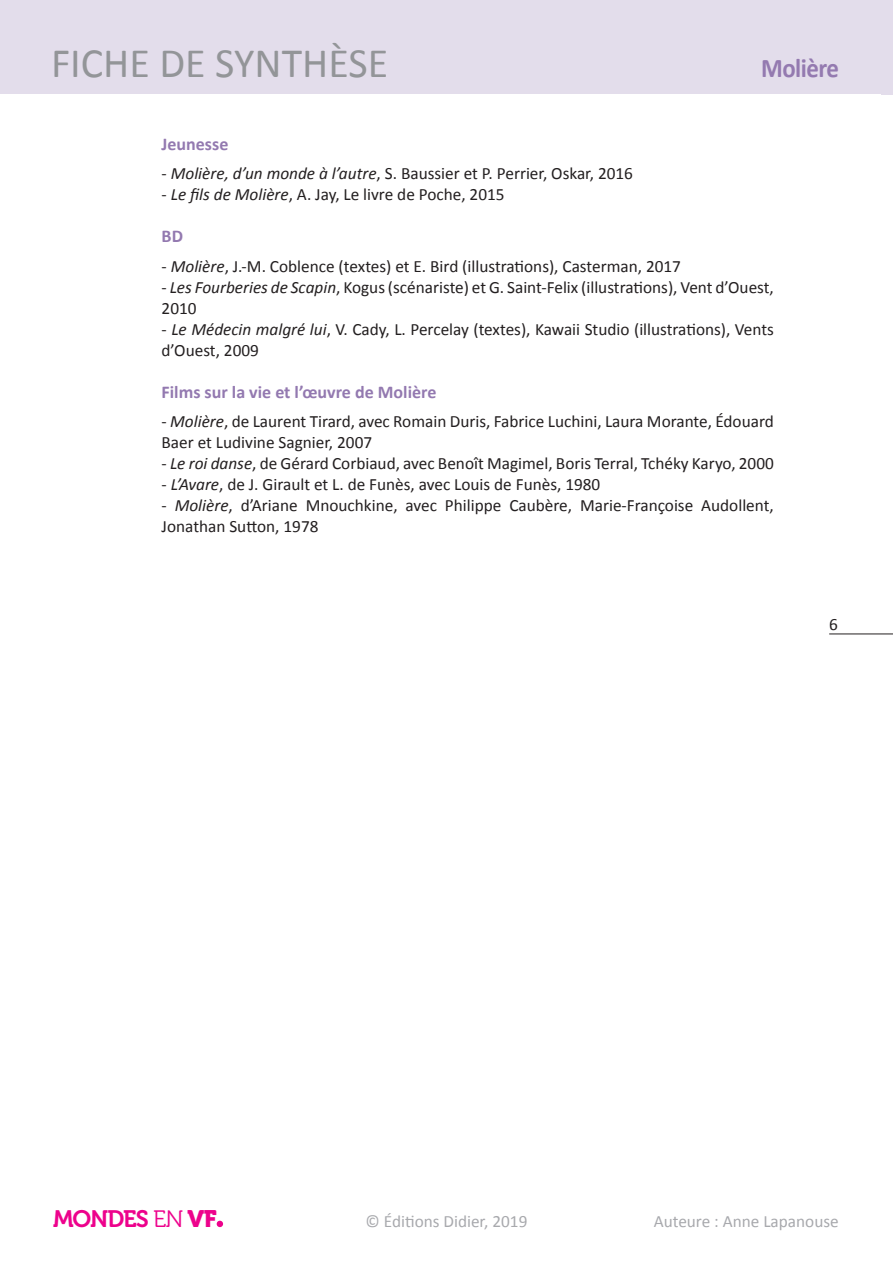
<style>
.page{position:relative;width:893px;height:1263px;background:#fff}
.page>*{position:absolute;margin:0;border:0;box-sizing:border-box;transform-origin:0 0}
.t1{font:42px "Calibri";color:#939598}
.t2{font:700 27px "Calibri";letter-spacing:-.02em;color:#947ab0;scale:.92 1}
.t3{font:23.7px "Museo 700";letter-spacing:-.05em;color:#ed028c}
.consigne{font:700 18px "Calibri";color:#9379b0}
.Tc_retrait_6_sans{font:17.25px/21px "Calibri";color:#231f20}
.t4{font:17.25px "Calibri";color:#a8a9ad}
.s1{font-style:italic}
.s2{font-family:"Museo 300"}
.s3{font-family:"Museo 900"}
</style>
<div class="page">
<hr style="left:829px;top:633px;width:64px;height:1px;background:#231f20">
<div style="left:0;top:0;width:893px;height:94px;background:#e3ddeb"></div>
<svg style="left:217px;top:1221px;width:6px;height:6px"></svg>
<h1 class="t1" style="left:51px;top:37px;width:339px">FICHE DE SYNTHÈSE</h1>
<h2 class="t2" style="left:761px;top:51px;width:86px">Molière</h2>
<p class="consigne" style="left:162px;top:132px;width:68px">Jeunesse</p>
<p class="Tc_retrait_6_sans" style="left:162px;top:163px;width:473px">- <span class="s1">Molière, d’un monde à l’autre</span>, S. Baussier et P. Perrier, Oskar, 2016</p>
<p class="Tc_retrait_6_sans" style="left:162px;top:184px;width:344px">- <span class="s1">Le fils de Molière</span>, A. Jay, Le livre de Poche, 2015</p>
<p class="consigne" style="left:162px;top:225px;width:23px">BD</p>
<p class="Tc_retrait_6_sans" style="left:162px;top:255px;width:521px">- <span class="s1">Molière</span>, J.-M. Coblence (textes) et E. Bird (illustrations), Casterman, 2017</p>
<p class="Tc_retrait_6_sans" style="left:162px;top:276px;width:614px">- <span class="s1">Les Fourberies de Scapin</span>, Kogus (scénariste) et G. Saint-Felix (illustrations), Vent d’Ouest,<br>2010</p>
<p class="Tc_retrait_6_sans" style="left:162px;top:318px;width:614px">- <span class="s1">Le Médecin malgré lui</span>, V. Cady, L. Percelay (textes), Kawaii Studio (illustrations), Vents d’Ouest, 2009</p>
<p class="consigne" style="left:162px;top:380px;width:276px">Films sur la vie et l’œuvre de Molière</p>
<p class="Tc_retrait_6_sans" style="left:162px;top:411px;width:614px">- <span class="s1">Molière</span>, de Laurent Tirard, avec Romain Duris, Fabrice Luchini, Laura Morante, Édouard<br>Baer et Ludivine Sagnier, 2007</p>
<p class="Tc_retrait_6_sans" style="left:162px;top:453px;width:614px">- <span class="s1">Le roi danse</span>, de Gérard Corbiaud, avec Benoît Magimel, Boris Terral, Tchéky Karyo, 2000</p>
<p class="Tc_retrait_6_sans" style="left:162px;top:474px;width:440px">- <span class="s1">L’Avare</span>, de J. Girault et L. de Funès, avec Louis de Funès, 1980</p>
<p class="Tc_retrait_6_sans" style="left:162px;top:495px;width:614px">- <span class="s1">Molière</span>, d’Ariane Mnouchkine, avec Philippe Caubère, Marie-Françoise Audollent,<br>Jonathan Sutton, 1978</p>
<p class="Tc_retrait_6_sans" style="left:829px;top:613px;width:10px">6</p>
<h3 class="t3" style="left:53px;top:1205px;width:165px">MONDES <span class="s2">EN</span> <span class="s3">VF</span></h3>
<p class="t4" style="left:366px;top:1210px;width:163px">© Éditions Didier, 2019</p>
<p class="t4" style="left:654px;top:1210px;width:187px">Auteure : Anne Lapanouse</p>
</div>
